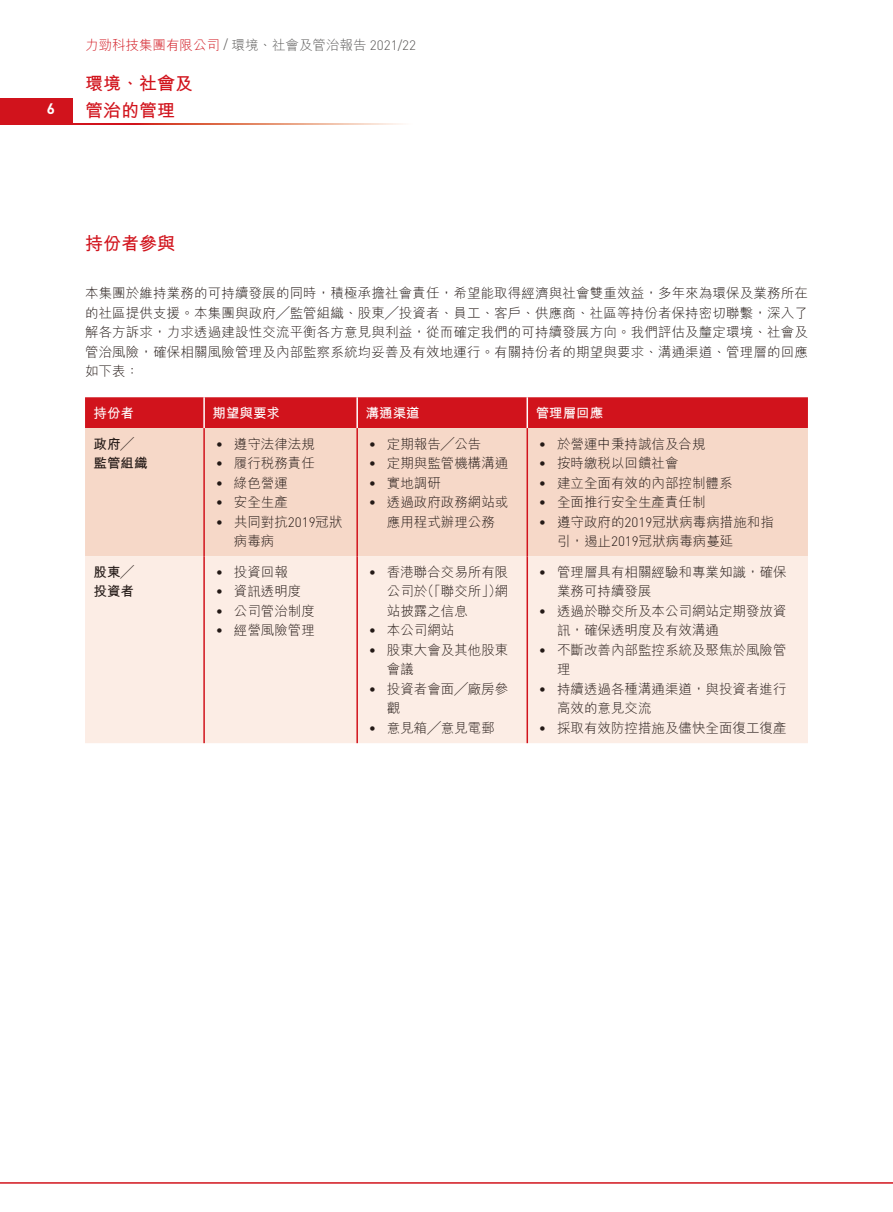
<style>
.page{position:relative;width:893px;height:1212px;background:#fff}
.page>*{position:absolute;margin:0;border:0;box-sizing:border-box;transform-origin:0 0}
.t1{font:700 18px/27px "M Hei HK";color:#d1131c}
.t2{font:700 15px "DIN";color:#fff}
.t3{font:300 13.5px/19.5px "M Hei HK";color:#231916}
.t4{font:300 13.5px "M Hei HK";color:#d1131c}
.t5{font:700 13.5px "M Hei HK";color:#fff}
.t6{font:700 13.5px/19.5px "M Hei HK";color:#231916}
.s1{font-family:"DIN";color:#595857}
.s2{color:#595857}
.s3{font-family:"DIN"}
</style>
<div class="page">
<hr style="left:0;top:1182px;width:893px;height:2px;background:#d1131c">
<svg style="left:0;top:124px;width:403px;height:1px"></svg>
<div style="left:0;top:98px;width:73px;height:26px;background:#d1131c"></div>
<div style="left:85px;top:397px;width:723px;height:31px;background:#d1131c"></div>
<div style="left:85px;top:428px;width:723px;height:128px;background:#f6d8c8"></div>
<div style="left:85px;top:556px;width:723px;height:187px;background:#fcede5"></div>
<hr style="left:203px;top:428px;width:2px;height:128px;background:#d1131c">
<hr style="left:203px;top:397px;width:2px;height:31px;background:#fff">
<hr style="left:356px;top:397px;width:2px;height:31px;background:#fff">
<hr style="left:526px;top:397px;width:2px;height:31px;background:#fff">
<hr style="left:356px;top:428px;width:2px;height:128px;background:#d1131c">
<hr style="left:203px;top:556px;width:2px;height:187px;background:#d1131c">
<hr style="left:356px;top:556px;width:2px;height:187px;background:#d1131c">
<hr style="left:526px;top:428px;width:2px;height:128px;background:#d1131c">
<hr style="left:526px;top:556px;width:2px;height:187px;background:#d1131c">
<p class="t2" style="left:47px;top:99px;width:10px">6</p>
<p class="t4" style="left:85px;top:38px;width:333px">力勁科技集團有限公司 <span class="s1">/</span> <span class="s2">環境、社會及管治報告</span> <span class="s1">2021/22</span></p>
<h1 class="t1" style="left:85px;top:68px;width:109px">環境、社會及管治的管理</h1>
<h1 class="t1" style="left:85px;top:228px;width:91px">持份者參與</h1>
<p class="t3" style="left:85px;top:283px;width:724px;text-align:justify">本集團於維持業務的可持續發展的同時，積極承擔社會責任，希望能取得經濟與社會雙重效益，多年來為環保及業務所在的社區提供支援。本集團與政府╱監管組織、股東╱投資者、員工、客戶、供應商、社區等持份者保持密切聯繫，深入了解各方訴求，力求透過建設性交流平衡各方意見與利益，從而確定我們的可持續發展方向。我們評估及釐定環境、社會及管治風險，確保相關風險管理及內部監察系統均妥善及有效地運行。有關持份者的期望與要求、溝通渠道、管理層的回應如下表：</p>
<p class="t5" style="left:94px;top:403px;width:42px">持份者</p>
<p class="t5" style="left:213px;top:403px;width:69px">期望與要求</p>
<p class="t5" style="left:366px;top:403px;width:55px">溝通渠道</p>
<p class="t5" style="left:536px;top:403px;width:69px">管理層回應</p>
<p class="t6" style="left:94px;top:433px;width:55px">政府╱監管組織</p>
<p class="t3" style="left:216px;top:434px;width:101px"><span class="s3">•</span> 遵守法律法規</p>
<p class="t3" style="left:369px;top:434px;width:114px"><span class="s3">•</span> 定期報告╱公告</p>
<p class="t3" style="left:369px;top:453px;width:141px"><span class="s3">•</span> 定期與監管機構溝通</p>
<p class="t3" style="left:369px;top:473px;width:74px"><span class="s3">•</span> 實地調研</p>
<p class="t3" style="left:369px;top:492px;width:141px;text-align:center"><span class="s3">•</span> 透過政府政務網站或應用程式辦理公務</p>
<p class="t3" style="left:539px;top:434px;width:168px"><span class="s3">•</span> 於營運中秉持誠信及合規</p>
<p class="t3" style="left:539px;top:453px;width:141px"><span class="s3">•</span> 按時繳稅以回饋社會</p>
<p class="t3" style="left:539px;top:473px;width:195px"><span class="s3">•</span> 建立全面有效的內部控制體系</p>
<p class="t3" style="left:539px;top:492px;width:168px"><span class="s3">•</span> 全面推行安全生產責任制</p>
<p class="t3" style="left:557px;top:512px;width:218px;text-indent:-18px"><span class="s3">•</span> 遵守政府的<span class="s3">2019</span>冠狀病毒病措施和指引，遏止<span class="s3">2019</span>冠狀病毒病蔓延</p>
<p class="t3" style="left:216px;top:453px;width:101px"><span class="s3">•</span> 履行稅務責任</p>
<p class="t3" style="left:216px;top:473px;width:74px"><span class="s3">•</span> 綠色營運</p>
<p class="t3" style="left:216px;top:492px;width:74px"><span class="s3">•</span> 安全生產</p>
<p class="t3" style="left:234px;top:512px;width:110px;text-indent:-18px"><span class="s3">•</span> 共同對抗<span class="s3">2019</span>冠狀病毒病</p>
<p class="t6" style="left:94px;top:561px;width:42px">股東╱投資者</p>
<p class="t3" style="left:216px;top:562px;width:74px"><span class="s3">•</span> 投資回報</p>
<p class="t3" style="left:216px;top:581px;width:87px"><span class="s3">•</span> 資訊透明度</p>
<p class="t3" style="left:216px;top:601px;width:101px"><span class="s3">•</span> 公司管治制度</p>
<p class="t3" style="left:216px;top:620px;width:101px"><span class="s3">•</span> 經營風險管理</p>
<p class="t3" style="left:387px;top:562px;width:123px;text-align:justify;text-indent:-18px"><span class="s3">•</span> 香港聯合交易所有限公司於（「聯交所」）網站披露之信息</p>
<p class="t3" style="left:369px;top:620px;width:87px"><span class="s3">•</span> 本公司網站</p>
<p class="t3" style="left:387px;top:640px;width:123px;text-indent:-18px"><span class="s3">•</span> 股東大會及其他股東會議</p>
<p class="t3" style="left:387px;top:679px;width:123px;text-indent:-18px"><span class="s3">•</span> 投資者會面╱廠房參觀</p>
<p class="t3" style="left:369px;top:718px;width:128px"><span class="s3">•</span> 意見箱╱意見電郵</p>
<p class="t3" style="left:557px;top:562px;width:231px;text-indent:-18px"><span class="s3">•</span> 管理層具有相關經驗和專業知識，確保業務可持續發展</p>
<p class="t3" style="left:557px;top:601px;width:231px;text-indent:-18px"><span class="s3">•</span> 透過於聯交所及本公司網站定期發放資訊，確保透明度及有效溝通</p>
<p class="t3" style="left:557px;top:640px;width:231px;text-indent:-18px"><span class="s3">•</span> 不斷改善內部監控系統及聚焦於風險管理</p>
<p class="t3" style="left:557px;top:679px;width:231px;text-indent:-18px"><span class="s3">•</span> 持續透過各種溝通渠道，與投資者進行高效的意見交流</p>
<p class="t3" style="left:539px;top:718px;width:249px"><span class="s3">•</span> 採取有效防控措施及儘快全面復工復產</p>
</div>
